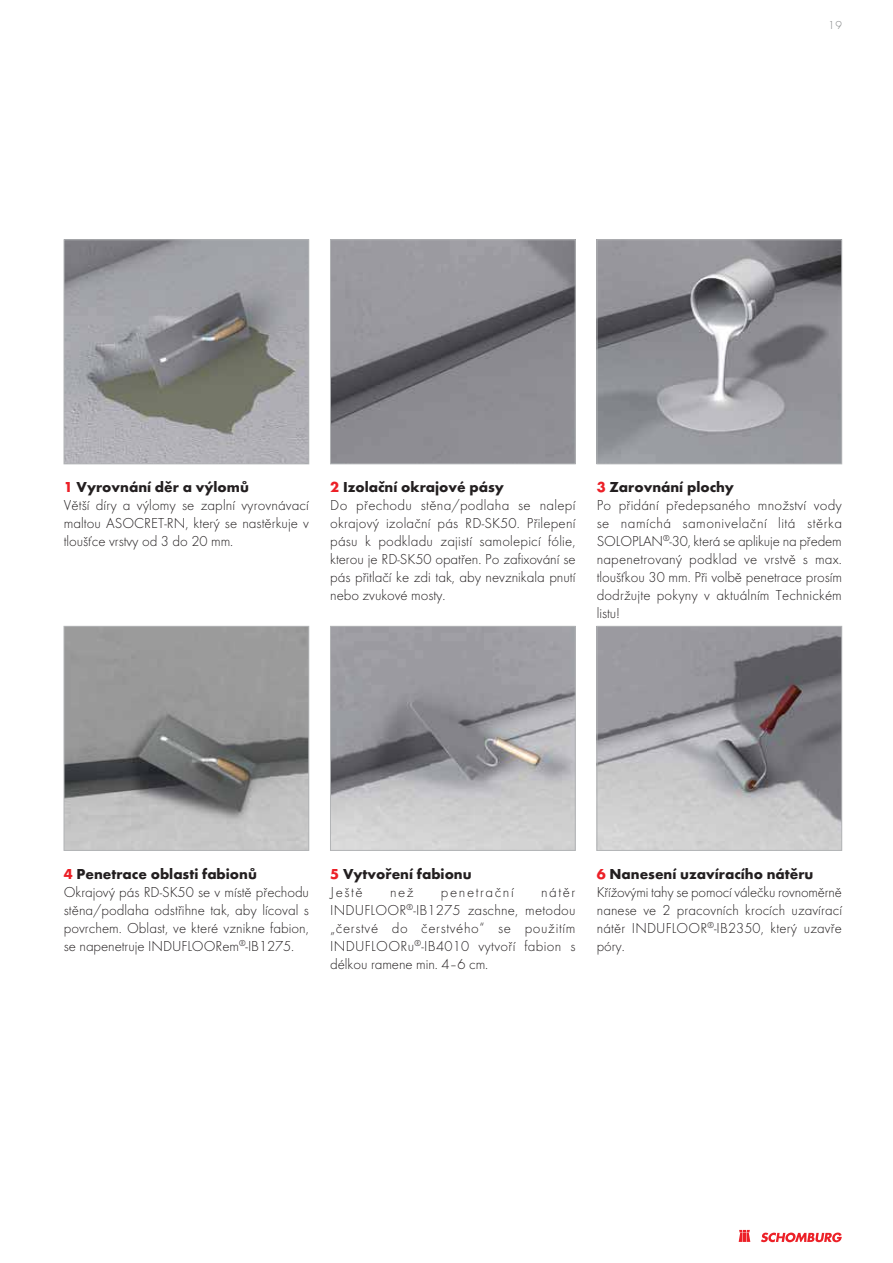
<style>
.page{position:relative;width:893px;height:1263px;background:#fff}
.page>*{position:absolute;margin:0;border:0;box-sizing:border-box;transform-origin:0 0}
.t1{font:300 15px/18px "Futura TOT";letter-spacing:.005em;color:#231f20}
.t2{font:700 15px/18px "Futura TOT";color:#231f20}
.t3{font:300 15px "Futura TOT";letter-spacing:.105em;color:#231f20}
.t4{font:300 12px "Futura TOT";color:#808284}
.s1{font-weight:700;color:#ec2027}
.s2{font-weight:700}
.s3{color:#ec2027}
.s4{font-weight:300}
</style>
<div class="page">
<svg style="left:739px;top:1230px;width:11px;height:12px"></svg>
<svg style="left:761px;top:1232px;width:81px;height:10px"></svg>
<img style="left:66px;top:242px;width:241px;height:220px">
<div style="left:64px;top:240px;width:245px;height:224px;border:1px solid #b2b4b6"></div>
<img style="left:332px;top:242px;width:241px;height:220px">
<div style="left:330px;top:240px;width:245px;height:224px;border:1px solid #b2b4b6"></div>
<img style="left:599px;top:242px;width:241px;height:220px">
<div style="left:597px;top:240px;width:245px;height:224px;border:1px solid #b2b4b6"></div>
<img style="left:332px;top:628px;width:241px;height:221px">
<div style="left:330px;top:626px;width:245px;height:225px;border:1px solid #b2b4b6"></div>
<img style="left:66px;top:628px;width:241px;height:221px">
<div style="left:64px;top:626px;width:245px;height:225px;border:1px solid #b2b4b6"></div>
<img style="left:599px;top:628px;width:241px;height:221px">
<div style="left:597px;top:626px;width:245px;height:225px;border:1px solid #b2b4b6"></div>
<p class="t4" style="left:828px;top:20px;width:15px">19</p>
<p class="t1" style="left:64px;top:479px;width:247px"><span class="s1">1</span> <span class="s2">Vyrovnání děr a výlomů<br></span>Větší díry a výlomy se zaplní vyrovnávací maltou ASOCRET-RN, který se nastěrkuje v tloušťce vrstvy od 3 do 20 mm.</p>
<p class="t1" style="left:330px;top:479px;width:247px"><span class="s1">2</span> <span class="s2">Izolační okrajové pásy<br></span>Do přechodu stěna/podlaha se nalepí okrajový izolační pás RD-SK50. Přilepení pásu k podkladu zajistí samolepicí fólie, kterou je RD-SK50 opatřen. Po zafixování se pás přitlačí ke zdi tak, aby nevznikala pnutí nebo zvukové mosty.</p>
<p class="t1" style="left:597px;top:479px;width:247px"><span class="s1">3</span> <span class="s2">Zarovnání plochy<br></span>Po přidání předepsaného množství vody se namíchá samonivelační litá stěrka SOLOPLAN<sup>®</sup>-30, která se aplikuje na předem napenetrovaný podklad ve vrstvě s max. tloušťkou 30 mm. Při volbě penetrace prosím dodržujte pokyny v aktuálním Technickém listu!</p>
<p class="t1" style="left:64px;top:866px;width:247px"><span class="s1">4</span> <span class="s2">Penetrace oblasti fabionů </span>Okrajový pás RD-SK50 se v místě přechodu stěna/podlaha odstřihne tak, aby lícoval s povrchem. Oblast, ve které vznikne fabion, se napenetruje INDUFLOORem<sup>®</sup>-IB1275.</p>
<p class="t1" style="left:597px;top:866px;width:247px"><span class="s1">6</span> <span class="s2">Nanesení uzavíracího nátěru<br></span>Křížovými tahy se pomocí válečku rovnoměrně nanese ve 2 pracovních krocích uzavírací nátěr INDUFLOOR<sup>®</sup>-IB2350, který uzavře póry.</p>
<p class="t2" style="left:330px;top:866px;width:143px"><span class="s3">5</span> Vytvoření fabionu<br><span class="s4">Ještě</span></p>
<p class="t1" style="left:330px;top:884px;width:247px;text-align:justify;text-indent:211px">nátěr INDUFLOOR<sup>®</sup>-IB1275 zaschne, metodou „čerstvé do čerstvého“ se použitím INDUFLOORu<sup>®</sup>-IB4010 vytvoří fabion s délkou ramene min. 4–6 cm.</p>
<p class="t1" style="left:390px;top:884px;width:25px">než</p>
<p class="t3" style="left:441px;top:885px;width:74px">penetrační</p>
</div>
